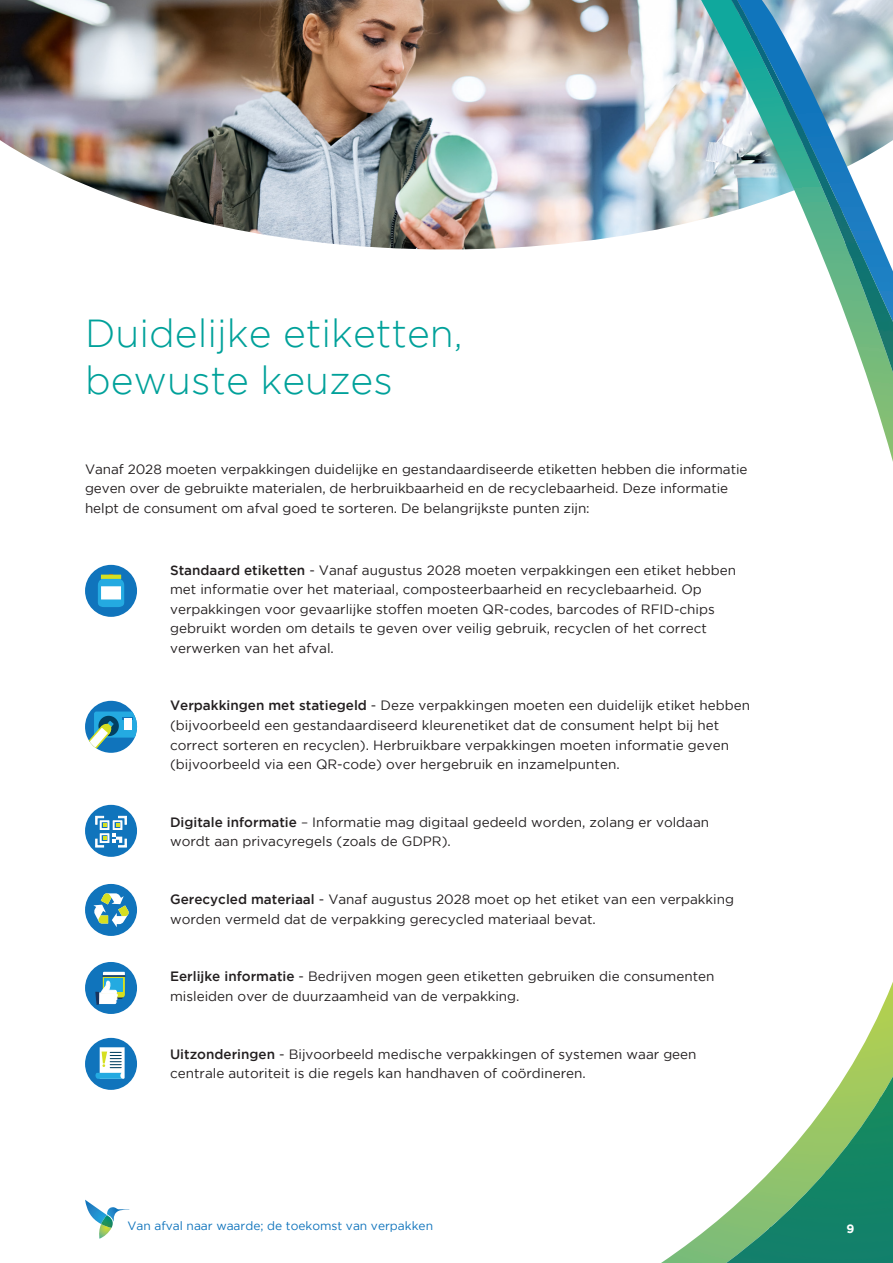
<style>
.page{position:relative;width:893px;height:1263px;background:#fff}
.page>*{position:absolute;margin:0;border:0;box-sizing:border-box;transform-origin:0 0}
.t1{font:300 39px/46.5px "Gotham";color:#00a19a}
.t2{font:13.5px/19.5px "Gotham";color:#231f20}
.t3{font:12px "Gotham";color:#1074bc}
.t4{font:700 12px "Gotham";color:#fff}
.s1{font-weight:500}
</style>
<div class="page">
<img style="left:0;top:0;width:661px;height:249px">
<svg style="left:661px;top:0;width:232px;height:1263px"></svg>
<svg style="left:737px;top:0;width:156px;height:322px"></svg>
<img style="left:731px;top:0;width:27px;height:39px">
<img style="left:751px;top:36px;width:100px;height:222px">
<img style="left:837px;top:201px;width:56px;height:172px">
<img style="left:886px;top:795px;width:7px;height:36px">
<img style="left:879px;top:1076px;width:14px;height:21px">
<img style="left:825px;top:1097px;width:68px;height:166px">
<img style="left:769px;top:1169px;width:77px;height:94px">
<img style="left:726px;top:1227px;width:52px;height:36px">
<svg style="left:85px;top:1200px;width:45px;height:38px"></svg>
<div style="left:85px;top:565px;width:52px;height:52px;background:#1074bc;border-radius:50%"></div>
<svg style="left:98px;top:575px;width:26px;height:32px"></svg>
<svg style="left:85px;top:701px;width:52px;height:52px"></svg>
<div style="left:124px;top:718px;width:8px;height:12px;background:#fff"></div>
<div style="left:85px;top:805px;width:52px;height:52px;background:#1074bc;border-radius:50%"></div>
<svg style="left:95px;top:815px;width:32px;height:33px"></svg>
<div style="left:85px;top:884px;width:52px;height:52px;background:#1074bc;border-radius:50%"></div>
<svg style="left:93px;top:893px;width:36px;height:34px"></svg>
<div style="left:85px;top:962px;width:52px;height:52px;background:#1074bc;border-radius:50%"></div>
<svg style="left:95px;top:972px;width:30px;height:33px"></svg>
<div style="left:85px;top:1038px;width:52px;height:52px;background:#1074bc;border-radius:50%"></div>
<svg style="left:95px;top:1047px;width:30px;height:32px"></svg>
<p class="t1" style="left:85px;top:310px;width:379px">Duidelijke etiketten, bewuste keuzes</p>
<p class="t2" style="left:85px;top:459px;width:664px">Vanaf 2028 moeten verpakkingen duidelijke en gestandaardiseerde etiketten hebben die informatie geven over de gebruikte materialen, de herbruikbaarheid en de recyclebaarheid. Deze informatie helpt de consument om afval goed te sorteren. De belangrijkste punten zijn:</p>
<p class="t2" style="left:170px;top:560px;width:568px"><span class="s1">Standaard etiketten</span> - Vanaf augustus 2028 moeten verpakkingen een etiket hebben met informatie over het materiaal, composteerbaarheid en recyclebaarheid. Op verpakkingen voor gevaarlijke stoffen moeten QR-codes, barcodes of RFID-chips gebruikt worden om details te geven over veilig gebruik, recyclen of het correct verwerken van het afval.</p>
<p class="t2" style="left:170px;top:696px;width:581px"><span class="s1">Verpakkingen met statiegeld</span> - Deze verpakkingen moeten een duidelijk etiket hebben (bijvoorbeeld een gestandaardiseerd kleurenetiket dat de consument helpt bij het correct sorteren en recyclen). Herbruikbare verpakkingen moeten informatie geven (bijvoorbeeld via een QR-code) over hergebruik en inzamelpunten.</p>
<p class="t2" style="left:170px;top:812px;width:541px"><span class="s1">Digitale informatie</span> – Informatie mag digitaal gedeeld worden, zolang er voldaan wordt aan privacyregels (zoals de GDPR).</p>
<p class="t2" style="left:170px;top:889px;width:565px"><span class="s1">Gerecycled materiaal</span> - Vanaf augustus 2028 moet op het etiket van een verpakking worden vermeld dat de verpakking gerecycled materiaal bevat.</p>
<p class="t2" style="left:170px;top:966px;width:546px"><span class="s1">Eerlijke informatie</span> - Bedrijven mogen geen etiketten gebruiken die consumenten misleiden over de duurzaamheid van de verpakking.</p>
<p class="t2" style="left:170px;top:1044px;width:528px"><span class="s1">Uitzonderingen</span> - Bijvoorbeeld medische verpakkingen of systemen waar geen centrale autoriteit is die regels kan handhaven of coördineren.</p>
<p class="t3" style="left:128px;top:1219px;width:307px">Van afval naar waarde; de toekomst van verpakken</p>
<p class="t4" style="left:846px;top:1222px;width:9px">9</p>
</div>
